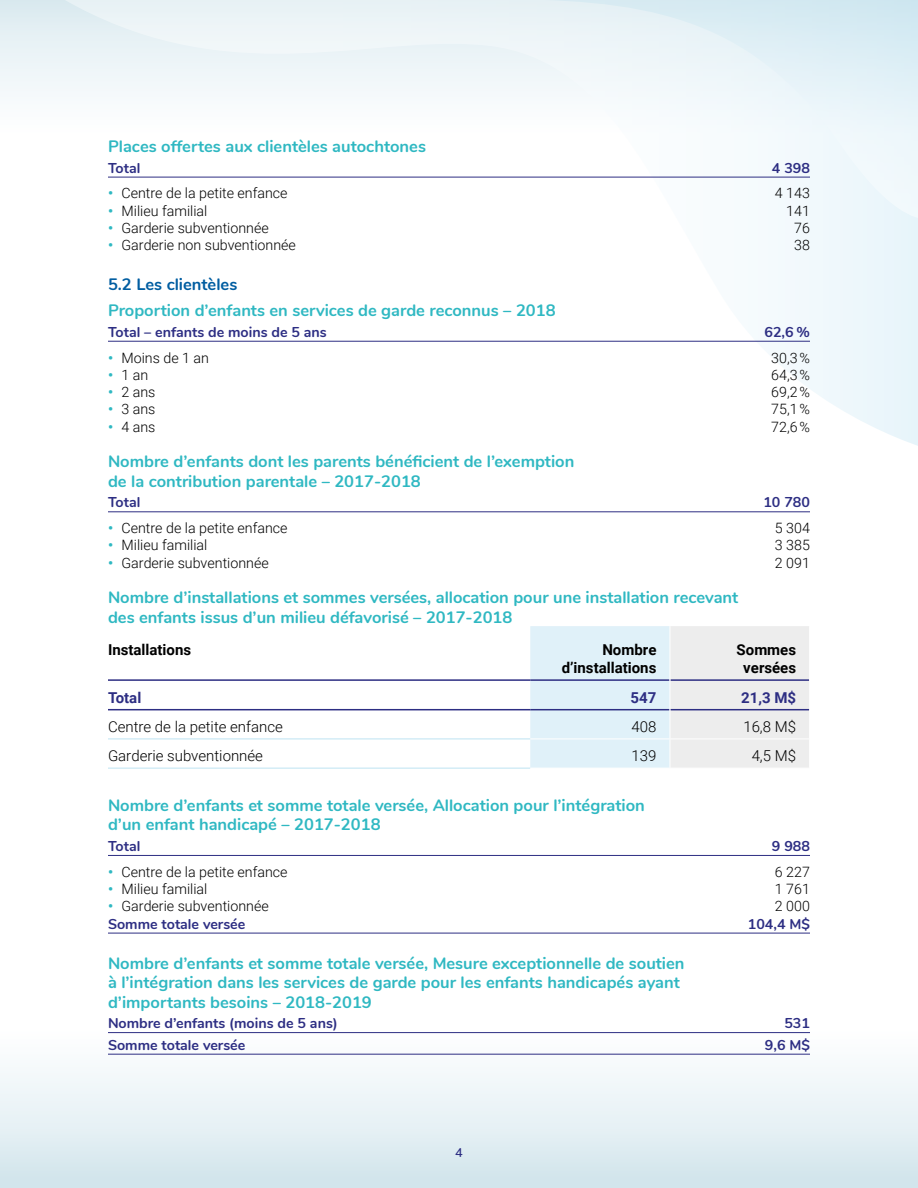
<style>
.page{position:relative;width:918px;height:1188px;background:#fff}
.page>*{position:absolute;margin:0;border:0;box-sizing:border-box;transform-origin:0 0}
.t1{font:700 16.5px/19.5px "Nunito";color:#2fb8c2}
.t2{font:700 16.5px "Nunito";color:#005da1}
.t3{font:300 15px "Roboto";color:#000}
.t4{font:700 15px/18px "Roboto";color:#000;text-align:right}
.t5{font:700 15px "Roboto";color:#2d2e83}
.t6{font:300 14.25px "Roboto";color:#000}
.t7{font:700 14.25px "Nunito";color:#2d2e83}
.t8{font:600 12.75px "Nunito";color:#2d2e83}
.s1{font-weight:700;color:#2fb8c2}
</style>
<div class="page">
<div style="left:0;top:0;width:918px;height:135px;background:linear-gradient(to bottom,#dbeaf0,#fff)"></div>
<svg style="left:63px;top:0;width:855px;height:446px"></svg>
<svg style="left:458px;top:0;width:460px;height:219px"></svg>
<div style="left:0;top:1027px;width:918px;height:161px;background:linear-gradient(to bottom,#fffeff,#d3e6ed)"></div>
<hr style="left:108px;top:177px;width:702px;height:1px;background:#2d2e83">
<hr style="left:108px;top:341px;width:702px;height:1px;background:#2d2e83">
<hr style="left:108px;top:511px;width:702px;height:1px;background:#2d2e83">
<hr style="left:108px;top:709px;width:422px;height:1px;background:#2d2e83">
<hr style="left:108px;top:679px;width:422px;height:2px;background:#2d2e83">
<hr style="left:108px;top:739px;width:422px;height:1px;background:#bde3f2">
<hr style="left:108px;top:768px;width:422px;height:1px;background:#bde3f2">
<svg style="left:530px;top:626px;width:280px;height:142px;background:#e3ebf0"></svg>
<hr style="left:108px;top:855px;width:702px;height:1px;background:#2d2e83">
<hr style="left:108px;top:933px;width:702px;height:1px;background:#2d2e83">
<hr style="left:108px;top:1032px;width:702px;height:1px;background:#2d2e83">
<hr style="left:108px;top:1054px;width:702px;height:1px;background:#2d2e83">
<h4 class="t1" style="left:108px;top:136px;width:320px">Places offertes aux clientèles autochtones</h4>
<p class="t7" style="left:108px;top:157px;width:34px">Total</p>
<p class="t7" style="left:772px;top:157px;width:40px">4 398</p>
<p class="t6" style="left:108px;top:183px;width:181px"><span class="s1">•</span> Centre de la petite enfance</p>
<p class="t6" style="left:775px;top:183px;width:37px">4 143</p>
<p class="t6" style="left:108px;top:201px;width:101px"><span class="s1">•</span> Milieu familial</p>
<p class="t6" style="left:786px;top:201px;width:25px">141</p>
<p class="t6" style="left:108px;top:218px;width:162px"><span class="s1">•</span> Garderie subventionnée</p>
<p class="t6" style="left:794px;top:218px;width:17px">76</p>
<p class="t6" style="left:108px;top:235px;width:189px"><span class="s1">•</span> Garderie non subventionnée</p>
<p class="t6" style="left:794px;top:235px;width:17px">38</p>
<h3 class="t2" style="left:108px;top:272px;width:131px">5.2 Les clientèles</h3>
<h4 class="t1" style="left:108px;top:300px;width:449px">Proportion d’enfants en services de garde reconnus – 2018</h4>
<p class="t7" style="left:108px;top:321px;width:220px">Total – enfants de moins de 5 ans</p>
<p class="t7" style="left:764px;top:321px;width:47px">62,6 %</p>
<p class="t6" style="left:108px;top:348px;width:103px"><span class="s1">•</span> Moins de 1 an</p>
<p class="t6" style="left:771px;top:348px;width:40px">30,3 %</p>
<p class="t6" style="left:108px;top:365px;width:42px"><span class="s1">•</span> 1an</p>
<p class="t6" style="left:771px;top:365px;width:40px">64,3 %</p>
<p class="t6" style="left:108px;top:382px;width:49px"><span class="s1">•</span> 2 ans</p>
<p class="t6" style="left:771px;top:382px;width:40px">69,2 %</p>
<p class="t6" style="left:108px;top:399px;width:49px"><span class="s1">•</span> 3 ans</p>
<p class="t6" style="left:771px;top:399px;width:40px">75,1 %</p>
<p class="t6" style="left:108px;top:417px;width:49px"><span class="s1">•</span> 4 ans</p>
<p class="t6" style="left:771px;top:417px;width:40px">72,6 %</p>
<h4 class="t1" style="left:108px;top:451px;width:468px">Nombre d’enfants dont les parents bénéficient de l’exemption de la contribution parentale – 2017-2018</h4>
<p class="t7" style="left:108px;top:492px;width:34px">Total</p>
<p class="t7" style="left:763px;top:492px;width:48px">10 780</p>
<p class="t6" style="left:108px;top:518px;width:181px"><span class="s1">•</span> Centre de la petite enfance</p>
<p class="t6" style="left:775px;top:518px;width:37px">5 304</p>
<p class="t6" style="left:108px;top:535px;width:101px"><span class="s1">•</span> Milieu familial</p>
<p class="t6" style="left:775px;top:535px;width:37px">3 385</p>
<p class="t6" style="left:108px;top:553px;width:162px"><span class="s1">•</span> Garderie subventionnée</p>
<p class="t6" style="left:775px;top:553px;width:37px">2 091</p>
<h4 class="t1" style="left:108px;top:587px;width:632px">Nombre d’installations et sommes versées, allocation pour une installation recevant des enfants issus d’un milieu défavorisé – 2017-2018</h4>
<p class="t4" style="left:108px;top:640px;width:85px">Installations</p>
<p class="t4" style="left:562px;top:640px;width:96px">Nombre d’installations</p>
<p class="t4" style="left:737px;top:640px;width:61px;text-align:center">Sommes versées</p>
<p class="t5" style="left:108px;top:687px;width:35px">Total</p>
<p class="t5" style="left:631px;top:687px;width:27px">547</p>
<p class="t5" style="left:741px;top:687px;width:56px">21,3 M$</p>
<p class="t3" style="left:108px;top:716px;width:176px">Centre de la petite enfance</p>
<p class="t3" style="left:632px;top:716px;width:26px">408</p>
<p class="t3" style="left:743px;top:716px;width:54px">16,8 M$</p>
<p class="t3" style="left:108px;top:746px;width:157px">Garderie subventionnée</p>
<p class="t3" style="left:632px;top:746px;width:26px">139</p>
<p class="t3" style="left:752px;top:746px;width:46px">4,5 M$</p>
<h4 class="t1" style="left:108px;top:795px;width:538px">Nombre d’enfants et somme totale versée, Allocation pour l’intégration d’un enfant handicapé – 2017-2018</h4>
<p class="t7" style="left:108px;top:835px;width:34px">Total</p>
<p class="t7" style="left:772px;top:835px;width:40px">9 988</p>
<p class="t6" style="left:108px;top:862px;width:181px"><span class="s1">•</span> Centre de la petite enfance</p>
<p class="t6" style="left:775px;top:862px;width:37px">6 227</p>
<p class="t6" style="left:108px;top:879px;width:101px"><span class="s1">•</span> Milieu familial</p>
<p class="t6" style="left:775px;top:879px;width:37px">1 761</p>
<p class="t6" style="left:108px;top:896px;width:162px"><span class="s1">•</span> Garderie subventionnée</p>
<p class="t6" style="left:775px;top:896px;width:37px">2 000</p>
<p class="t7" style="left:108px;top:913px;width:139px">Somme totale versée</p>
<p class="t7" style="left:748px;top:913px;width:64px">104,4 M$</p>
<h4 class="t1" style="left:108px;top:952px;width:578px">Nombre d’enfants et somme totale versée, Mesure exceptionnelle de soutien à l’intégration dans les services de garde pour les enfants handicapés ayant d’importants besoins – 2018-2019</h4>
<p class="t7" style="left:108px;top:1013px;width:231px">Nombre d’enfants (moins de 5 ans)</p>
<p class="t7" style="left:784px;top:1013px;width:27px">531</p>
<p class="t7" style="left:108px;top:1034px;width:139px">Somme totale versée</p>
<p class="t7" style="left:765px;top:1034px;width:47px">9,6 M$</p>
<p class="t8" style="left:455px;top:1143px;width:9px">4</p>
</div>
